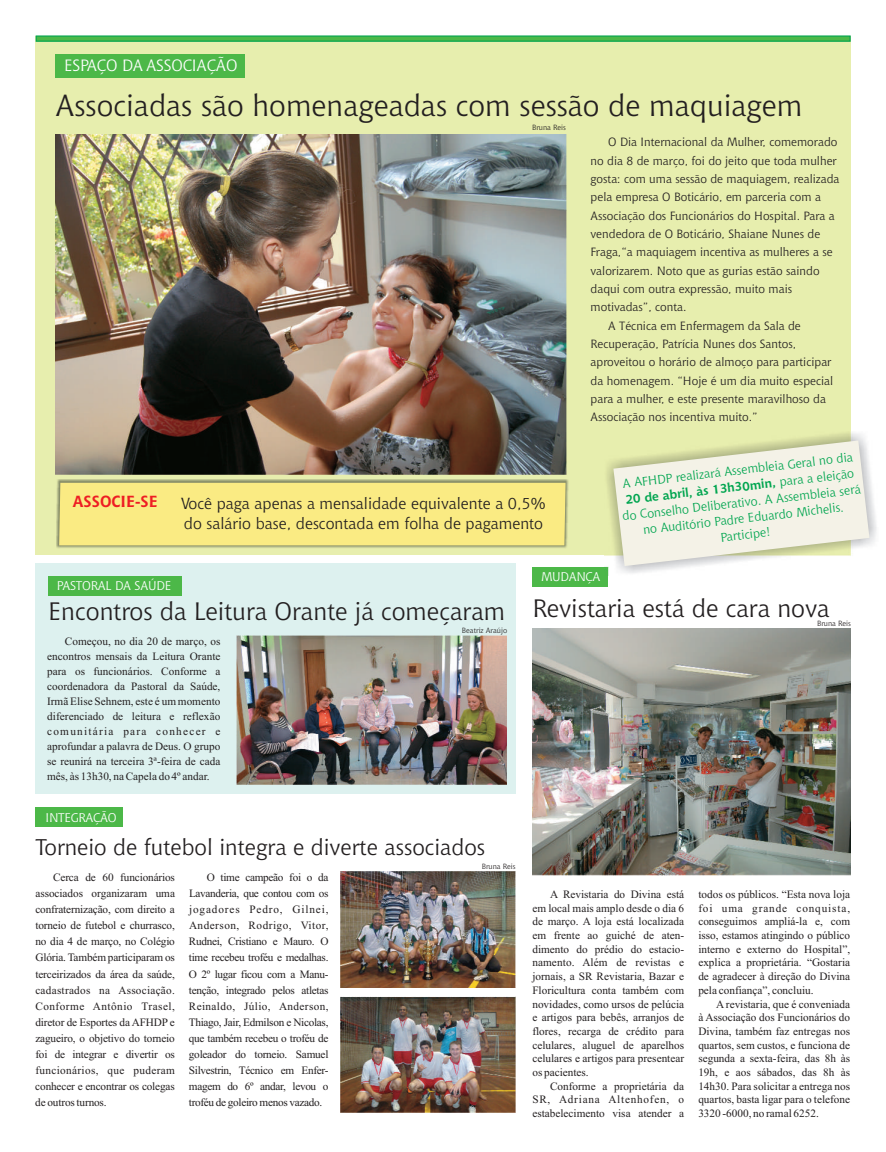
<style>
.page{position:relative;width:886px;height:1152px;background:#fff}
.page>*{position:absolute;margin:0;border:0;box-sizing:border-box;transform-origin:0 0}
.t1{font:30px "Chianti BT";color:#231f20}
.t2{font:25px "Chianti BT";color:#231f20}
.t3{font:22.5px "Chianti BT";color:#231f20}
.t4{font:16.25px "Chianti BT";letter-spacing:-.01em;color:#fff}
.t5{font:16px/20.5px "Chianti BT";color:#231f20}
.t6{font:700 16px "Chianti BT";color:#ee1d23}
.t7{font:12.5px/16px "Chianti BT";color:#00a54f;text-align:center}
.t8{font:12.5px "Chianti BT";letter-spacing:-.02em;color:#fff}
.t9{font:700 12.5px/16.4px "Chianti BT";color:#00a54f}
.t10{font:11.88px "Chianti BT";color:#231f20}
.t11{font:11.25px/16.1px "Times New Roman";color:#231f20;text-align:justify}
.t12{font:11.25px "Times New Roman";letter-spacing:-.03em;color:#231f20}
.t13{font:11.25px "Times New Roman";letter-spacing:.075em;color:#231f20}
.t14{font:11.25px "Times New Roman";letter-spacing:.065em;color:#231f20}
.t15{font:7.5px "Chianti BT";color:#231f20}
.s1{font-weight:400}
</style>
<div class="page">
<div style="left:35px;top:36px;width:815px;height:519px;background:#e7eeae"></div>
<div style="left:55px;top:54px;width:190px;height:24px;background:#4cb848"></div>
<div style="left:35px;top:563px;width:481px;height:231px;background:#ddf1ef"></div>
<svg style="left:35px;top:35px;width:816px;height:7px;background:#43b758"></svg>
<div style="left:48px;top:576px;width:134px;height:20px;background:#4cb848"></div>
<div style="left:35px;top:807px;width:88px;height:20px;background:#4cb848"></div>
<div style="left:532px;top:567px;width:76px;height:19px;background:#4cb848"></div>
<img style="left:532px;top:628px;width:318px;height:247px">
<img style="left:236px;top:635px;width:270px;height:149px">
<img style="left:55px;top:134px;width:512px;height:340px">
<img style="left:56px;top:480px;width:513px;height:68px">
<div style="left:59px;top:483px;width:506px;height:62px;background:#faeb83"></div>
<img style="left:340px;top:871px;width:175px;height:116px">
<img style="left:340px;top:996px;width:175px;height:116px">
<img style="left:604px;top:431px;width:273px;height:144px">
<svg style="left:613px;top:440px;width:256px;height:126px;background:#ededdb"></svg>
<h3 class="t4" style="left:64px;top:59px;width:175px">ESPAÇO DA ASSOCIAÇÃO</h3>
<h1 class="t1" style="left:55px;top:93px;width:748px">Associadas são homenageadas com sessão de maquiagem</h1>
<p class="t15" style="left:532px;top:124px;width:35px">Bruna Reis</p>
<h3 class="t6" style="left:73px;top:495px;width:86px">ASSOCIE-SE</h3>
<h3 class="t5" style="left:181px;top:494px;width:366px">Você paga apenas a mensalidade equivalente a 0,5% do salário base, descontada em folha de pagamento</h3>
<p class="t10" style="left:608px;top:137px;width:231px">O Dia Internacional da Mulher, comemorado</p>
<p class="t10" style="left:590px;top:156px;width:248px">no dia 8 de março, foi do jeito que toda mulher</p>
<p class="t10" style="left:590px;top:174px;width:250px">gosta: com uma sessão de maquiagem, realizada</p>
<p class="t10" style="left:590px;top:192px;width:232px">pela empresa O Boticário, em parceria com a</p>
<p class="t10" style="left:590px;top:211px;width:246px">Associação dos Funcionários do Hospital. Para a</p>
<p class="t10" style="left:590px;top:229px;width:231px">vendedora de O Boticário, Shaiane Nunes de</p>
<p class="t10" style="left:590px;top:247px;width:244px">Fraga,“a maquiagem incentiva as mulheres a se</p>
<p class="t10" style="left:590px;top:266px;width:231px">valorizarem. Noto que as gurias estão saindo</p>
<p class="t10" style="left:590px;top:284px;width:203px">daqui com outra expressão, muito mais</p>
<p class="t10" style="left:590px;top:302px;width:97px">motivadas”, conta.</p>
<p class="t10" style="left:608px;top:320px;width:194px">A Técnica em Enfermagem da Sala de</p>
<p class="t10" style="left:590px;top:339px;width:207px">Recuperação, Patrícia Nunes dos Santos,</p>
<p class="t10" style="left:590px;top:357px;width:242px">aproveitou o horário de almoço para participar</p>
<p class="t10" style="left:590px;top:375px;width:244px">da homenagem. “Hoje é um dia muito especial</p>
<p class="t10" style="left:590px;top:394px;width:237px">para a mulher, e este presente maravilhoso da</p>
<p class="t10" style="left:590px;top:412px;width:169px">Associação nos incentiva muito.”</p>
<p class="t7" style="left:622px;top:477px;width:233px;rotate:-7deg">A AFHDP real zará Assembleia Geral no dia</p>
<p class="t9" style="left:623px;top:477px;width:231px;text-indent:73px;rotate:-7deg"><span class="s1">i<br></span>20 de bril, às 1 h30min, <span class="s1">para a eleição</span></p>
<p class="t7" style="left:622px;top:510px;width:241px;rotate:-7deg">do Conselho Deliberativo. A Assembleia será no Auditório Padre Eduardo Michelis.<br>Participe!</p>
<p class="t8" style="left:57px;top:581px;width:116px">PASTORAL DA SAÚDE</p>
<h2 class="t2" style="left:48px;top:601px;width:458px">Encontros da Leitura Orante já começaram</h2>
<p class="t15" style="left:462px;top:627px;width:47px">Beatriz Araújo</p>
<p class="t11" style="left:47px;top:635px;width:175px;line-height:15px;text-indent:18px">Começou, no dia 20 de março, os encontros mensais da Leitura Orante para os funcionários. Conforme a coordenadora da Pastoral da Saúde, Irmã Elise Sehnem, este é um momento diferenciado de leitura e reflexão comunitária para conhecer e aprofundar a palavra de Deus. O grupo se reunirá na terceira 3ª-feira de cada mês, às 13h30, na Capela do 4º andar.</p>
<p class="t8" style="left:46px;top:812px;width:72px">INTEGRAÇÃO</p>
<h3 class="t3" style="left:35px;top:837px;width:451px">Torneio de futebol integra e diverte associados</h3>
<p class="t11" style="left:35px;top:870px;width:295px;text-indent:171px">O time campeão foi o da associados organizaram uma Lavanderia, que contou com os confraternização, com direito a jogadores Pedro, Gilnei, torneio de futebol e churrasco, Anderson, Rodrigo, Vitor, no dia 4 de março, no Colégio Rudnei, Cristiano e Mauro. O Glória. Também participaram os time recebeu troféu e medalhas. terceirizados da área da saúde, O 2º lugar ficou com a Manu&shy;cadastrados na Associação. tenção, integrado pelos atletas Conforme Antônio Trasel, Reinaldo, Júlio, Anderson, diretor de Esportes da AFHDP e Thiago, Jair, Edmilson e Nicolas, zagueiro, o objetivo do torneio que também recebeu o troféu de foi de integrar e divertir os goleador do torneio. Samuel funcionários, que puderam Silvestrin, Técnico em Enfer&shy;conhecer e encontrar os colegas magem do 6º andar, levou o de outros turnos.</p>
<p class="t11" style="left:53px;top:870px;width:123px">Cerca de 60 funcionários</p>
<p class="t12" style="left:189px;top:1098px;width:135px">troféu de goleiro menos vazado.</p>
<p class="t15" style="left:482px;top:863px;width:35px">Bruna Reis</p>
<p class="t8" style="left:541px;top:571px;width:61px">MUDANÇA</p>
<h2 class="t2" style="left:532px;top:598px;width:299px">Revistaria está de cara nova</h2>
<p class="t15" style="left:817px;top:620px;width:35px">Bruna Reis</p>
<p class="t11" style="left:550px;top:887px;width:136px">A Revistaria do Divina está</p>
<p class="t11" style="left:698px;top:887px;width:153px">todos os públicos. “Esta nova loja</p>
<p class="t11" style="left:532px;top:900px;width:153px">em local mais amplo desde o dia 6</p>
<p class="t13" style="left:698px;top:903px;width:153px">foi uma grande conquista,</p>
<p class="t11" style="left:532px;top:914px;width:153px">de março. A loja está localizada</p>
<p class="t11" style="left:698px;top:914px;width:153px">conseguimos ampliá-la e, com</p>
<p class="t11" style="left:532px;top:928px;width:153px">em frente ao guiché de aten-</p>
<p class="t11" style="left:698px;top:928px;width:153px">isso, estamos atingindo o público</p>
<p class="t11" style="left:532px;top:942px;width:153px">dimento do prédio do estacio-</p>
<p class="t11" style="left:698px;top:942px;width:153px">interno e externo do Hospital”,</p>
<p class="t11" style="left:532px;top:955px;width:153px">namento. Além de revistas e</p>
<p class="t11" style="left:698px;top:955px;width:153px">explica a proprietária. “Gostaria</p>
<p class="t11" style="left:532px;top:969px;width:153px">jornais, a SR Revistaria, Bazar e</p>
<p class="t11" style="left:698px;top:969px;width:153px">de agradecer à direção do Divina</p>
<p class="t11" style="left:532px;top:983px;width:153px">Floricultura conta também com</p>
<p class="t11" style="left:698px;top:983px;width:117px">pela confiança”, concluiu.</p>
<p class="t11" style="left:532px;top:996px;width:153px">novidades, como ursos de pelúcia</p>
<p class="t11" style="left:716px;top:996px;width:136px">A revistaria, que é conveniada</p>
<p class="t11" style="left:532px;top:1010px;width:153px">e artigos para bebês, arranjos de</p>
<p class="t11" style="left:698px;top:1010px;width:153px">à Associação dos Funcionários do</p>
<p class="t11" style="left:532px;top:1024px;width:153px">flores, recarga de crédito para</p>
<p class="t11" style="left:698px;top:1024px;width:153px">Divina, também faz entregas nos</p>
<p class="t11" style="left:532px;top:1038px;width:153px">celulares, aluguel de aparelhos</p>
<p class="t11" style="left:698px;top:1038px;width:153px">quartos, sem custos, e funciona de</p>
<p class="t11" style="left:532px;top:1051px;width:153px">celulares e artigos para presentear</p>
<p class="t11" style="left:698px;top:1051px;width:153px">segunda a sexta-feira, das 8h às</p>
<p class="t11" style="left:532px;top:1065px;width:58px">os pacientes.</p>
<p class="t11" style="left:698px;top:1065px;width:153px">19h, e aos sábados, das 8h às</p>
<p class="t11" style="left:550px;top:1079px;width:136px">Conforme a proprietária da</p>
<p class="t11" style="left:698px;top:1079px;width:153px">14h30. Para solicitar a entrega nos</p>
<p class="t14" style="left:532px;top:1095px;width:153px">SR, Adriana Altenhofen, o</p>
<p class="t11" style="left:698px;top:1092px;width:153px">quartos, basta ligar para o telefone</p>
<p class="t11" style="left:532px;top:1106px;width:153px">estabelecimento visa atender a</p>
<p class="t11" style="left:698px;top:1106px;width:122px">3320 -6000, no ramal 6252.</p>
</div>
